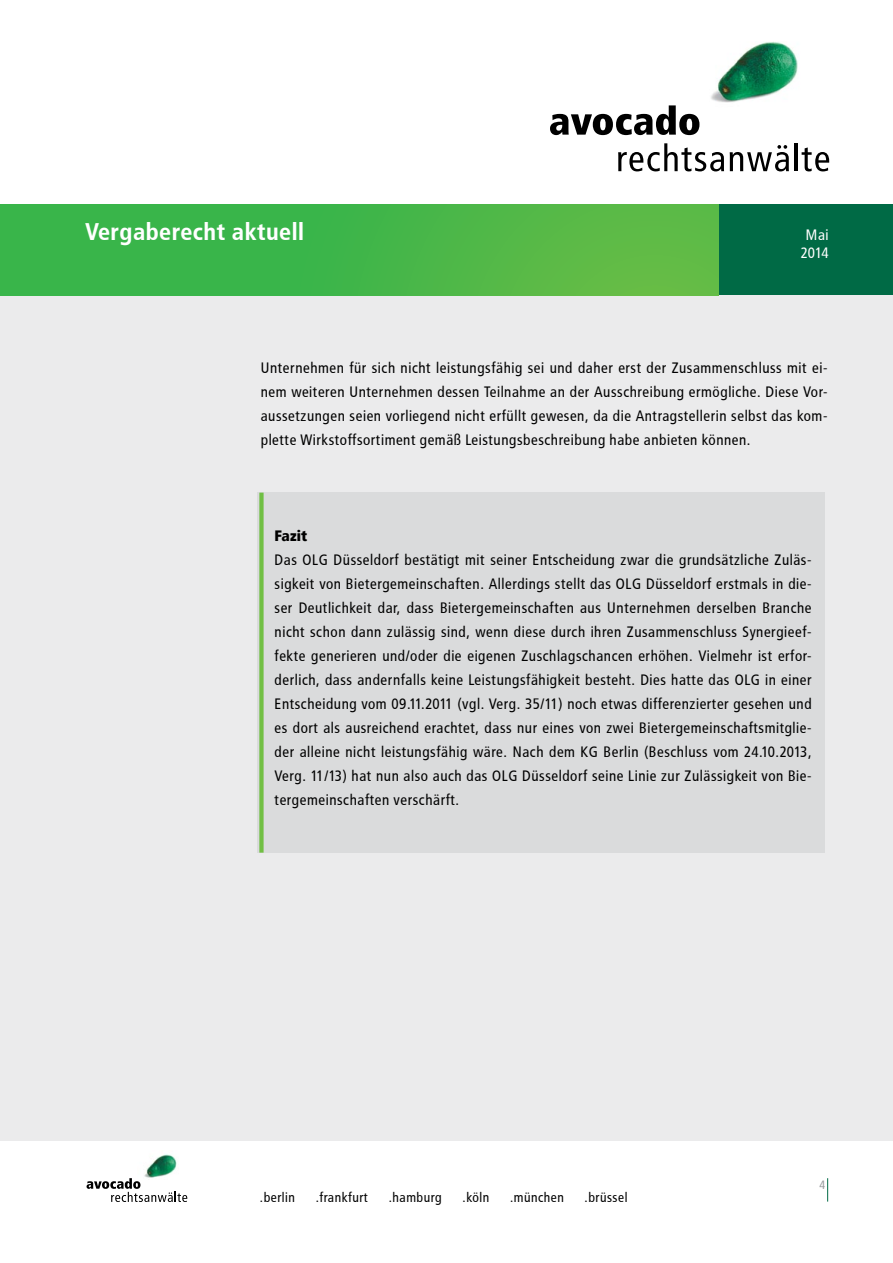
<style>
.page{position:relative;width:893px;height:1263px;background:#fff}
.page>*{position:absolute;margin:0;border:0;box-sizing:border-box;transform-origin:0 0}
.t1{font:700 24px "Avocado";color:#fff}
.t2{font:15px/24px "Avocado";color:#000;text-align:justify}
.t3{font:15px/18px "Avocado";letter-spacing:-.04em;color:#fff;text-align:center}
.t4{font:900 15px "Avocado";color:#000}
.t5{font:13.5px "Avocado";color:#000}
.t6{font:12px "Avocado";color:#97999c}
</style>
<div class="page">
<img style="left:711px;top:42px;width:87px;height:61px">
<svg style="left:550px;top:105px;width:149px;height:30px"></svg>
<svg style="left:618px;top:143px;width:106px;height:28px"></svg>
<svg style="left:730px;top:145px;width:59px;height:26px"></svg>
<hr style="left:795px;top:143px;width:3px;height:28px;background:#000">
<svg style="left:802px;top:147px;width:27px;height:24px"></svg>
<div style="left:719px;top:204px;width:174px;height:92px;background:#006a45"></div>
<svg style="left:827px;top:1178px;width:1px;height:23px"></svg>
<div style="left:0;top:296px;width:893px;height:845px;background:#ebebec"></div>
<img style="left:144px;top:1154px;width:33px;height:24px">
<svg style="left:87px;top:1178px;width:100px;height:24px"></svg>
<div style="left:0;top:204px;width:719px;height:92px;background:linear-gradient(to right,#2eb34b,#61bb46)"></div>
<div style="left:258px;top:493px;width:567px;height:360px;background:#dadbdc"></div>
<div style="left:259px;top:493px;width:5px;height:360px;background:#71bf44"></div>
<h1 class="t1" style="left:85px;top:218px;width:221px">Vergaberecht aktuell</h1>
<p class="t3" style="left:801px;top:226px;width:30px">Mai<br>2014</p>
<p class="t2" style="left:261px;top:355px;width:569px">Unternehmen für sich nicht leistungsfähig sei und daher erst der Zusammenschluss mit ei&shy;nem weiteren Unternehmen dessen Teilnahme an der Ausschreibung ermögliche. Diese Vor&shy;aussetzungen seien vorliegend nicht erfüllt gewesen, da die Antragstellerin selbst das kom&shy;plette Wirkstoffsortiment gemäß Leistungsbeschreibung habe anbieten können.</p>
<p class="t4" style="left:275px;top:526px;width:34px">Fazit</p>
<p class="t2" style="left:275px;top:547px;width:539px">Das OLG Düsseldorf bestätigt mit seiner Entscheidung zwar die grundsätzliche Zuläs&shy;sigkeit von Bietergemeinschaften. Allerdings stellt das OLG Düsseldorf erstmals in die&shy;ser Deutlichkeit dar, dass Bietergemeinschaften aus Unternehmen derselben Branche nicht schon dann zulässig sind, wenn diese durch ihren Zusammenschluss Synergieef&shy;fekte generieren und/oder die eigenen Zuschlagschancen erhöhen. Vielmehr ist erfor&shy;derlich, dass andernfalls keine Leistungsfähigkeit besteht. Dies hatte das OLG in einer Entscheidung vom 09.11.2011 (vgl. Verg. 35/11) noch etwas differenzierter gesehen und es dort als ausreichend erachtet, dass nur eines von zwei Bietergemeinschaftsmitglie&shy;der alleine nicht leistungsfähig wäre. Nach dem KG Berlin (Beschluss vom 24.10.2013, Verg. 11/13) hat nun also auch das OLG Düsseldorf seine Linie zur Zulässigkeit von Bie&shy;tergemeinschaften verschärft.</p>
<p class="t5" style="left:260px;top:1189px;width:37px">.berlin</p>
<p class="t5" style="left:316px;top:1189px;width:54px">.frankfurt</p>
<p class="t5" style="left:389px;top:1189px;width:55px">.hamburg</p>
<p class="t5" style="left:463px;top:1189px;width:29px">.köln</p>
<p class="t5" style="left:510px;top:1189px;width:56px">.münchen</p>
<p class="t5" style="left:585px;top:1189px;width:45px">.brüssel</p>
<p class="t6" style="left:819px;top:1178px;width:8px">4</p>
</div>
